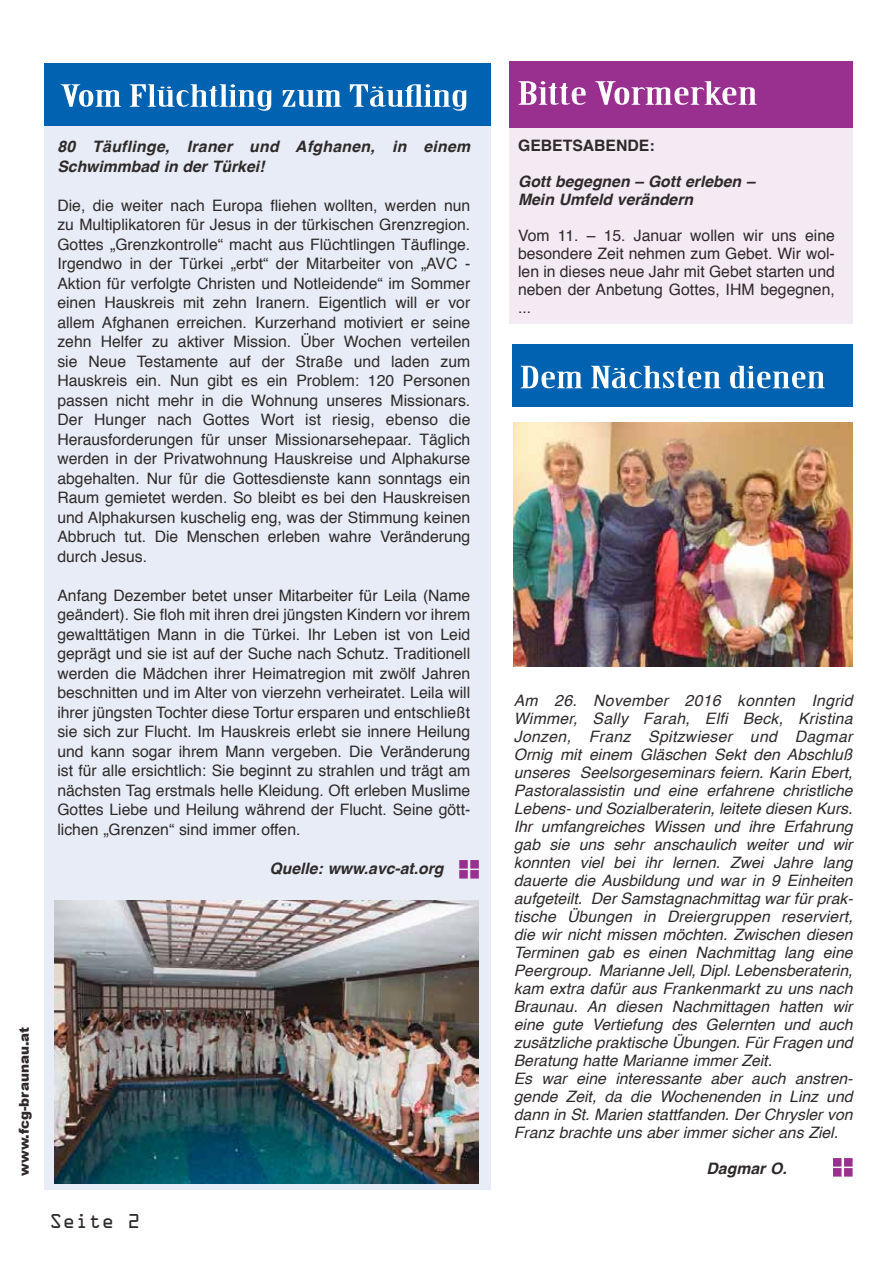
<style>
.page{position:relative;width:893px;height:1263px;background:#fff}
.page>*{position:absolute;margin:0;border:0;box-sizing:border-box;transform-origin:0 0}
.t1{font:31.5px "Birch Std";color:#fff;scale:2 1}
.t2{font:30px "Birch Std";color:#fff;scale:2 1}
.t3{font:18px "OCRA Std";color:#2e2a29}
.t4{font:15.75px/19.5px "Helvetica";color:#2e2a29;text-align:justify}
.t5{font:italic 15.75px/18px "Helvetica";color:#2e2a29}
.t6{font:italic 700 15.75px/18px "Helvetica";color:#2e2a29}
.t7{font:italic 700 15.75px/19.5px "Helvetica";letter-spacing:.02em;color:#2e2a29}
.t8{font:700 15.75px "Helvetica";color:#2e2a29}
.t9{font:900 13.5px "Arial";color:#2e2a29}
</style>
<div class="page">
<div style="left:45px;top:64px;width:446px;height:1125px;background:#e8ecf6"></div>
<div style="left:512px;top:344px;width:341px;height:63px;background:#0062b0"></div>
<div style="left:45px;top:63px;width:446px;height:63px;background:#0062b0"></div>
<div style="left:833px;top:1158px;width:8px;height:8px;background:#992f8f;border:2px solid #992f8f"></div>
<div style="left:833px;top:1168px;width:8px;height:8px;background:#992f8f;border:2px solid #992f8f"></div>
<svg style="left:844px;top:1158px;width:9px;height:8px"></svg>
<svg style="left:844px;top:1168px;width:9px;height:8px"></svg>
<svg style="left:459px;top:860px;width:9px;height:8px"></svg>
<svg style="left:459px;top:870px;width:9px;height:8px"></svg>
<svg style="left:470px;top:860px;width:9px;height:8px"></svg>
<svg style="left:470px;top:870px;width:9px;height:8px"></svg>
<img style="left:54px;top:900px;width:425px;height:283px">
<img style="left:513px;top:423px;width:340px;height:243px">
<div style="left:510px;top:61px;width:343px;height:262px;background:#f3eaf4"></div>
<div style="left:510px;top:61px;width:343px;height:66px;background:#992f8f"></div>
<h2 class="t2" style="left:60px;top:79px;width:206px">Vom Flüchtling zum Täufling</h2>
<p class="t7" style="left:57px;top:137px;width:414px">80 Täuflinge, Iraner und Afghanen, in einem<br>Schwimmbad in der Türkei!</p>
<p class="t4" style="left:57px;top:196px;width:414px">Die, die weiter nach Europa fliehen wollten, werden nun zu Multiplikatoren für Jesus in der türkischen Grenzregion.<br>Gottes „Grenzkontrolle“ macht aus Flüchtlingen Täuflinge.<br>Irgendwo in der Türkei „erbt“ der Mitarbeiter von „AVC - Aktion für verfolgte Christen und Notleidende“ im Sommer einen Hauskreis mit zehn Iranern. Eigentlich will er vor allem Afghanen erreichen. Kurzerhand motiviert er seine zehn Helfer zu aktiver Mission. Über Wochen verteilen sie Neue Testamente auf der Straße und laden zum Hauskreis ein. Nun gibt es ein Problem: 120 Personen passen nicht mehr in die Wohnung unseres Missionars.<br>Der Hunger nach Gottes Wort ist riesig, ebenso die Herausforderungen für unser Missionarsehepaar. Täglich werden in der Privatwohnung Hauskreise und Alphakurse abgehalten. Nur für die Gottesdienste kann sonntags ein Raum gemietet werden. So bleibt es bei den Hauskreisen und Alphakursen kuschelig eng, was der Stimmung keinen Abbruch tut. Die Menschen erleben wahre Veränderung durch Jesus.</p>
<p class="t4" style="left:57px;top:586px;width:414px">Anfang Dezember betet unser Mitarbeiter für Leila (Name geändert). Sie floh mit ihren drei jüngsten Kindern vor ihrem gewalttätigen Mann in die Türkei. Ihr Leben ist von Leid geprägt und sie ist auf der Suche nach Schutz. Traditionell werden die Mädchen ihrer Heimatregion mit zwölf Jahren beschnitten und im Alter von vierzehn verheiratet. Leila will ihrer jüngsten Tochter diese Tortur ersparen und entschließt sie sich zur Flucht. Im Hauskreis erlebt sie innere Heilung und kann sogar ihrem Mann vergeben. Die Veränderung ist für alle ersichtlich: Sie beginnt zu strahlen und trägt am nächsten Tag erstmals helle Kleidung. Oft erleben Muslime Gottes Liebe und Heilung während der Flucht. Seine gött&shy;lichen „Grenzen“ sind immer offen.</p>
<p class="t6" style="left:269px;top:859px;width:176px">Quelle: www.avc-at.org</p>
<p class="t9" style="left:14px;top:1176px;width:150px;rotate:-90deg">www.fcg-braunau.at</p>
<p class="t3" style="left:50px;top:1213px;width:92px">Seite 2</p>
<h1 class="t1" style="left:517px;top:76px;width:121px">Bitte Vormerken</h1>
<p class="t8" style="left:518px;top:132px;width:138px">GEBETSABENDE:</p>
<p class="t6" style="left:518px;top:172px;width:238px">Gott begegnen – Gott erleben –<br>Mein Umfeld verändern</p>
<p class="t4" style="left:518px;top:227px;width:318px;line-height:18px">Vom 11. – 15. Januar wollen wir uns eine besondere Zeit nehmen zum Gebet. Wir wol&shy;len in dieses neue Jahr mit Gebet starten und neben der Anbetung Gottes, IHM begegnen, ...</p>
<h2 class="t2" style="left:520px;top:360px;width:154px">Dem Nächsten dienen</h2>
<p class="t5" style="left:514px;top:692px;width:341px">Am 26. November 2016 konnten Ingrid Wimmer, Sally Farah, Elfi Beck, Kristina Jonzen, Franz Spitzwieser und Dagmar Ornig mit einem Gläschen Sekt den Abschluß unseres Seelsorgeseminars feiern. Karin Ebert, Pastoralassistin und eine erfahrene christliche Lebens- und Sozialberaterin, leitete diesen Kurs.<br>Ihr umfangreiches Wissen und ihre Erfahrung gab sie uns sehr anschaulich weiter und wir konnten viel bei ihr lernen. Zwei Jahre lang dauerte die Ausbildung und war in 9 Einheiten aufgeteilt. Der Samstagnachmittag war für prak&shy;tische Übungen in Dreiergruppen reserviert, die wir nicht missen möchten. Zwischen diesen Terminen gab es einen Nachmittag lang eine Peergroup. Marianne Jell, Dipl. Lebensberaterin, kam extra dafür aus Frankenmarkt zu uns nach Braunau. An diesen Nachmittagen hatten wir eine gute Vertiefung des Gelernten und auch zusätzliche praktische Übungen. Für Fragen und Beratung hatte Marianne immer Zeit.<br>Es war eine interessante aber auch anstren&shy;gende Zeit, da die Wochenenden in Linz und dann in St. Marien stattfanden. Der Chrysler von Franz brachte uns aber immer sicher ans Ziel.</p>
<p class="t6" style="left:707px;top:1159px;width:82px">Dagmar O.</p>
</div>
